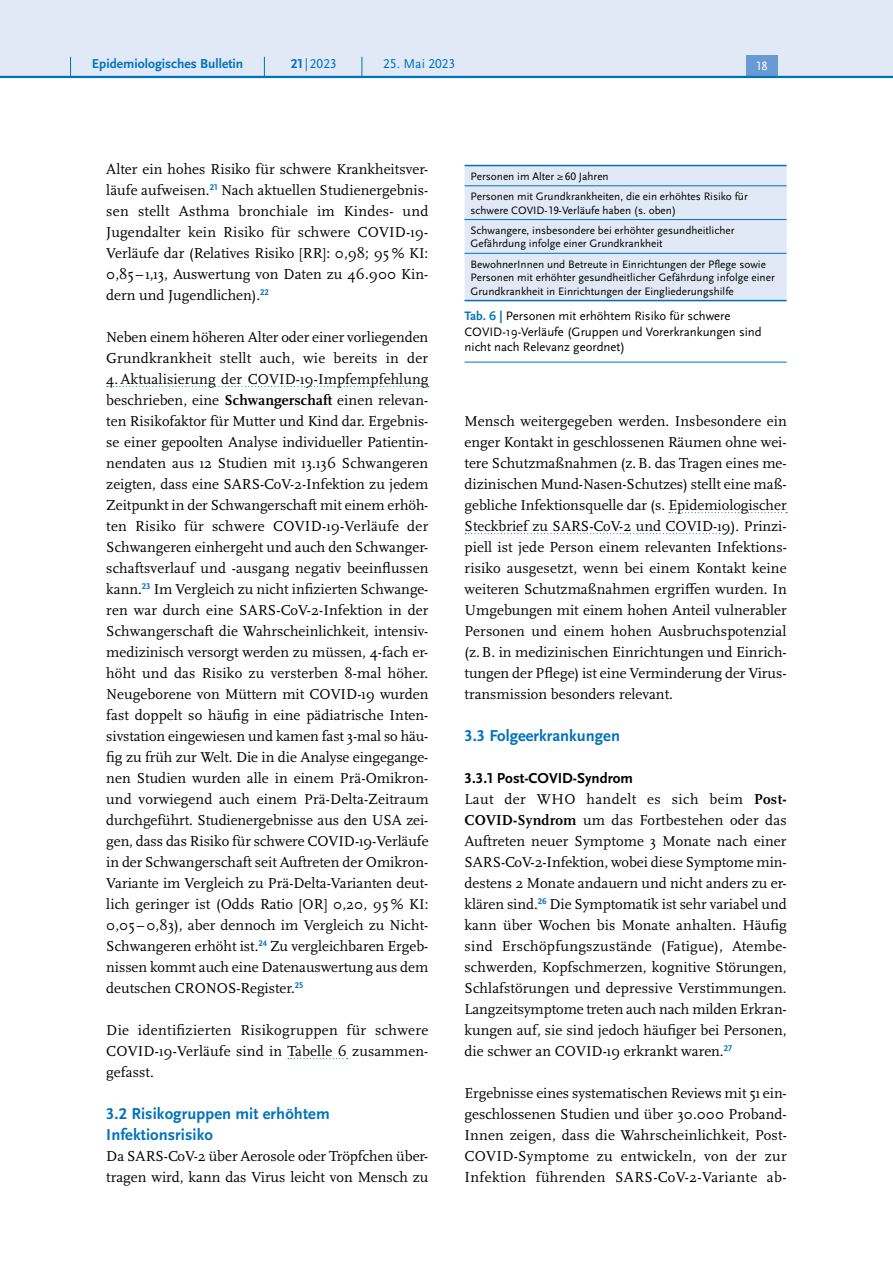
<style>
.page{position:relative;width:893px;height:1263px;background:#fff}
.page>*{position:absolute;margin:0;border:0;box-sizing:border-box;transform-origin:0 0}
.H4_-_Neu{font:700 16.5px/21px "Scala Sans Pro";letter-spacing:.005em;color:#0072bc}
.P_-_Fließtext{font:15px/21px "Scala Pro";color:#000;text-align:justify}
.t1{font:700 15px "Scala Sans Pro";color:#000}
.t2{font:700 13.5px "Scala Sans Pro";color:#0072bc}
.t3{font:13.5px "Scala Sans Pro";color:#0072bc}
.P_-_Bildunterschrift{font:12.75px/15.8px "Scala Sans Pro";color:#000}
.t4{font:12.45px "Scala Sans Pro";color:#fff}
.P_-_Tab_linksbündig{font:11.25px/13.5px "Scala Sans Pro";color:#000}
.s1{font-weight:700}
.s2{font-weight:700;color:#0072bc}
</style>
<div class="page">
<svg style="left:107px;top:386px;width:322px;height:1px"></svg>
<svg style="left:288px;top:1058px;width:60px;height:1px"></svg>
<svg style="left:669px;top:512px;width:118px;height:1px"></svg>
<svg style="left:465px;top:533px;width:266px;height:1px"></svg>
<div style="left:465px;top:166px;width:322px;height:134px;background:#e1e8f6"></div>
<hr style="left:465px;top:186px;width:322px;height:1px;background:#0072bc">
<hr style="left:465px;top:219px;width:322px;height:1px;background:#0072bc">
<hr style="left:465px;top:253px;width:322px;height:1px;background:#0072bc">
<hr style="left:465px;top:165px;width:322px;height:1px;background:#0072bc">
<hr style="left:465px;top:300px;width:322px;height:1px;background:#0072bc">
<hr style="left:465px;top:362px;width:322px;height:1px;background:#0072bc">
<div style="left:0;top:0;width:893px;height:77px;background:#e1e8f6"></div>
<div style="left:746px;top:55px;width:32px;height:21px;background:#679bd2"></div>
<hr style="left:0;top:76px;width:893px;height:2px;background:#0072bc">
<svg style="left:70px;top:57px;width:1px;height:19px"></svg>
<svg style="left:264px;top:57px;width:1px;height:19px"></svg>
<svg style="left:362px;top:57px;width:1px;height:19px"></svg>
<p class="t2" style="left:92px;top:55px;width:153px">Epidemiologisches Bulletin</p>
<p class="t3" style="left:291px;top:55px;width:47px"><span class="s1">21</span> |2023</p>
<p class="t3" style="left:383px;top:55px;width:73px">25. Mai 2023</p>
<p class="t4" style="left:757px;top:59px;width:13px">18</p>
<p class="P_-_Fließtext" style="left:106px;top:158px;width:324px">Alter ein hohes Risiko für schwere Krankheitsver&shy;läufe aufweisen.<sup>21</sup> Nach aktuellen Studienergebnis&shy;sen stellt Asthma bronchiale im Kindes- und Jugendalter kein Risiko für schwere COVID-19- Verläufe dar (Relatives Risiko [RR]: 0,98; 95 % KI:<br>0,85 – 1,13, Auswertung von Daten zu 46.900 Kin&shy;dern und Jugendlichen).<sup>22</sup></p>
<p class="P_-_Fließtext" style="left:106px;top:326px;width:324px">Neben einem höheren Alter oder einer vorliegenden Grundkrankheit stellt auch, wie bereits in der 4.Aktualisierung der COVID-19-Impfempfehlung beschrieben, eine <span class="s1">Schwangerschaft</span> einen relevan&shy;ten Risikofaktor für Mutter und Kind dar. Ergebnis&shy;se einer gepoolten Analyse individueller Patientin&shy;nendaten aus 12 Studien mit 13.136 Schwangeren zeigten, dass eine SARS-CoV-2-Infektion zu jedem Zeitpunkt in der Schwangerschaft mit einem erhöh&shy;ten Risiko für schwere COVID-19-Verläufe der Schwangeren einhergeht und auch den Schwanger&shy;schaftsverlauf und -ausgang negativ beeinflussen kann.<sup>23</sup> Im Vergleich zu nicht infizierten Schwange&shy;ren war durch eine SARS-CoV-2-Infektion in der Schwangerschaft die Wahrscheinlichkeit, intensiv&shy;medizinisch versorgt werden zu müssen, 4-fach er&shy;höht und das Risiko zu versterben 8-mal höher.<br>Neugeborene von Müttern mit COVID-19 wurden fast doppelt so häufig in eine pädiatrische Inten&shy;sivstation eingewiesen und kamen fast 3-mal so häu&shy;fig zu früh zur Welt. Die in die Analyse eingegange&shy;nen Studien wurden alle in einem Prä-Omikron&shy;und vorwiegend auch einem Prä-Delta-Zeitraum durchgeführt. Studienergebnisse aus den USA zei&shy;gen, dass das Risiko für schwere COVID-19-Verläufe in der Schwangerschaft seit Auftreten der Omikron-Variante im Vergleich zu Prä-Delta-Varianten deut&shy;lich geringer ist (Odds Ratio [OR] 0,20, 95 % KI:<br>0,05 –0,83), aber dennoch im Vergleich zu Nicht-Schwangeren erhöht ist.<sup>24</sup> Zu vergleichbaren Ergeb&shy;nissen kommt auch eine Datenauswertung aus dem deutschen CRONOS-Register.<sup>25</sup></p>
<p class="P_-_Fließtext" style="left:106px;top:1019px;width:324px">Die identifizierten Risikogruppen für schwere COVID-19-Verläufe sind in Tabelle 6 zusammen&shy;gefasst.</p>
<h3 class="H4_-_Neu" style="left:106px;top:1103px;width:225px">3.2 Risikogruppen mit erhöhtem<br>Infektionsrisiko</h3>
<p class="P_-_Fließtext" style="left:106px;top:1145px;width:324px">Da SARS-CoV-2 über Aerosole oder Tröpfchen über&shy;tragen wird, kann das Virus leicht von Mensch zu</p>
<p class="P_-_Tab_linksbündig" style="left:471px;top:169px;width:140px">Personen im Alter ≥60 Jahren</p>
<p class="P_-_Tab_linksbündig" style="left:471px;top:190px;width:279px">Personen mit Grundkrankheiten, die ein erhöhtes Risiko für schwere COVID-19-Verläufe haben (s. oben)</p>
<p class="P_-_Tab_linksbündig" style="left:471px;top:223px;width:265px">Schwangere, insbesondere bei erhöhter gesundheitlicher<br>Gefährdung infolge einer Grundkrankheit</p>
<p class="P_-_Tab_linksbündig" style="left:471px;top:257px;width:306px">BewohnerInnen und Betreute in Einrichtungen der Pflege sowie<br>Personen mit erhöhter gesundheitlicher Gefährdung infolge einer<br>Grundkrankheit in Einrichtungen der Eingliederungshilfe</p>
<p class="P_-_Bildunterschrift" style="left:465px;top:308px;width:299px"><span class="s2">Tab. 6 |</span> Personen mit erhöhtem Risiko für schwere<br>COVID-19-Verläufe (Gruppen und Vorerkrankungen sind nicht nach Relevanz geordnet)</p>
<p class="P_-_Fließtext" style="left:465px;top:410px;width:324px">Mensch weitergegeben werden. Insbesondere ein enger Kontakt in geschlossenen Räumen ohne wei&shy;tere Schutzmaßnahmen (z.B. das Tragen eines me&shy;dizinischen Mund-Nasen-Schutzes) stellt eine maß&shy;gebliche Infektionsquelle dar (s. Epidemiologischer Steckbrief zu SARS-CoV-2 und COVID-19). Prinzi&shy;piell ist jede Person einem relevanten Infektions&shy;risiko ausgesetzt, wenn bei einem Kontakt keine weiteren Schutzmaßnahmen ergriffen wurden. In Umgebungen mit einem hohen Anteil vulnerabler Personen und einem hohen Ausbruchspotenzial (z.B. in medizinischen Einrichtungen und Einrich&shy;tungen der Pflege) ist eine Verminderung der Virus&shy;transmission besonders relevant.</p>
<h3 class="H4_-_Neu" style="left:465px;top:725px;width:157px">3.3 Folgeerkrankungen</h3>
<h5 class="t1" style="left:465px;top:769px;width:170px">3.3.1 Post-COVID-Syndrom</h5>
<p class="P_-_Fließtext" style="left:465px;top:788px;width:324px">Laut der WHO handelt es sich beim <span class="s1">Post-COVID-Syndrom</span> um das Fortbestehen oder das Auftreten neuer Symptome 3 Monate nach einer SARS-CoV-2-Infektion, wobei diese Symptome min&shy;destens 2 Monate andauern und nicht anders zu er&shy;klären sind.<sup>26</sup> Die Symptomatik ist sehr variabel und kann über Wochen bis Monate anhalten. Häufig sind Erschöpfungszustände (Fatigue), Atembe&shy;schwerden, Kopfschmerzen, kognitive Störungen, Schlafstörungen und depressive Verstimmungen.<br>Langzeitsymptome treten auch nach milden Erkran&shy;kungen auf, sie sind jedoch häufiger bei Personen, die schwer an COVID-19 erkrankt waren.<sup>27</sup></p>
<p class="P_-_Fließtext" style="left:465px;top:1082px;width:324px">Ergebnisse eines systematischen Reviews mit 51 ein&shy;geschlossenen Studien und über 30.000 Proband-Innen zeigen, dass die Wahrscheinlichkeit, Post-COVID-Symptome zu entwickeln, von der zur Infektion führenden SARS-CoV-2-Variante ab-</p>
</div>
